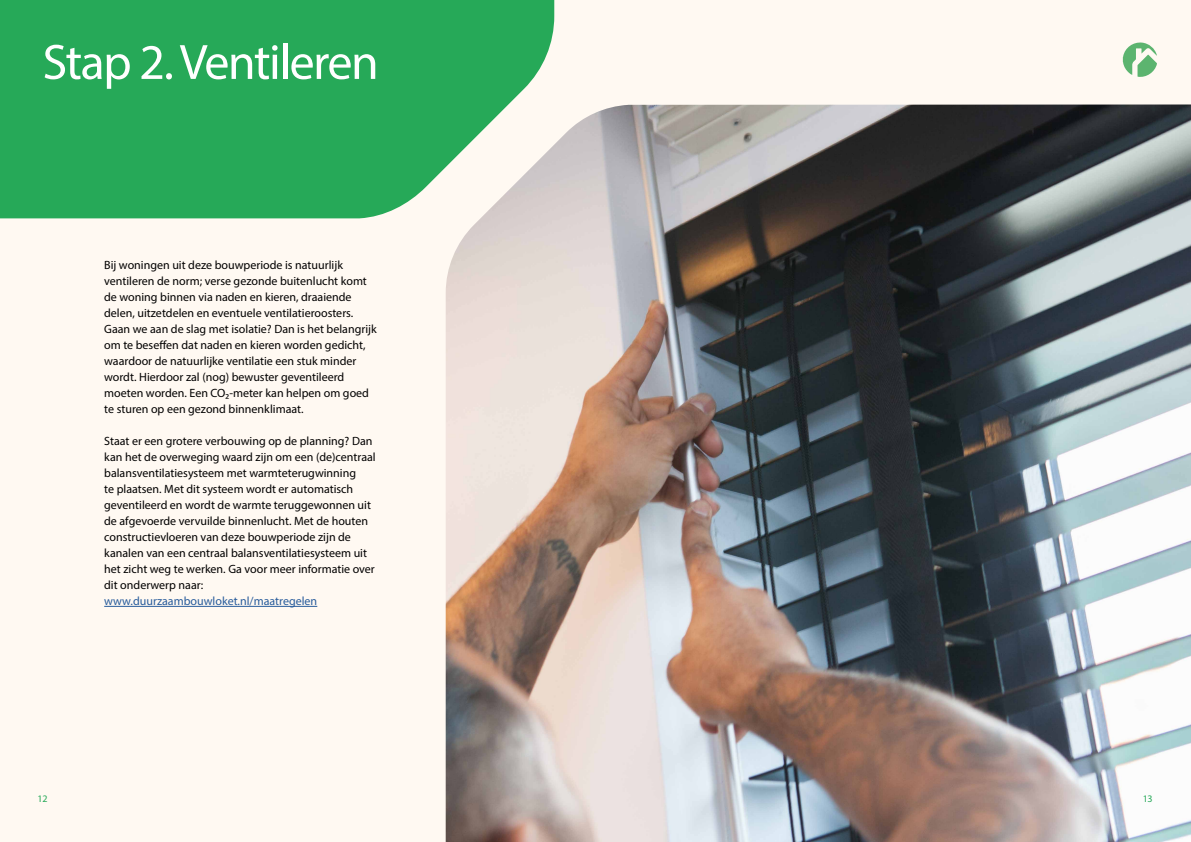
<style>
.page{position:relative;width:1191px;height:842px;background:#fff9f2}
.page>*{position:absolute;margin:0;border:0;box-sizing:border-box;transform-origin:0 0}
.t1{font:50px "Myriad Pro";letter-spacing:-.03em;color:#fff}
.t2{font:12px/16px "Myriad Pro";color:#000}
.t3{font:12px "Myriad Pro";color:#275b9b}
.t4{font:10px "Myriad Pro";color:#26a958}
</style>
<div class="page">
<hr style="left:104px;top:606px;width:213px;height:1px;background:#275b9b">
<img style="left:446px;top:104px;width:745px;height:738px">
<svg style="left:0;top:0;width:554px;height:218px;background:#3cb067"></svg>
<svg style="left:1122px;top:42px;width:35px;height:35px"></svg>
<h1 class="t1" style="left:43px;top:31px;width:338px">Stap 2. Ventileren</h1>
<p class="t2" style="left:104px;top:257px;width:274px">Bij woningen uit deze bouwperiode is natuurlijk ventileren de norm; verse gezonde buitenlucht komt de woning binnen via naden en kieren, draaiende delen, uitzetdelen en eventuele ventilatieroosters.<br>Gaan we aan de slag met isolatie? Dan is het belangrijk om te beseffen dat naden en kieren worden gedicht, waardoor de natuurlijke ventilatie een stuk minder wordt. Hierdoor zal (nog) bewuster geventileerd moeten worden. Een CO₂-meter kan helpen om goed te sturen op een gezond binnenklimaat.</p>
<p class="t2" style="left:104px;top:433px;width:273px">Staat er een grotere verbouwing op de planning? Dan kan het de overweging waard zijn om een (de)centraal balansventilatiesysteem met warmteterugwinning<br>te plaatsen. Met dit systeem wordt er automatisch geventileerd en wordt de warmte teruggewonnen uit de afgevoerde vervuilde binnenlucht. Met de houten constructievloeren van deze bouwperiode zijn de kanalen van een centraal balansventilatiesysteem uit het zicht weg te werken. Ga voor meer informatie over dit onderwerp naar:</p>
<p class="t3" style="left:104px;top:594px;width:215px">www.duurzaambouwloket.nl/maatregelen</p>
<p class="t4" style="left:38px;top:792px;width:11px">12</p>
<p class="t4" style="left:1142px;top:792px;width:11px">13</p>
</div>
